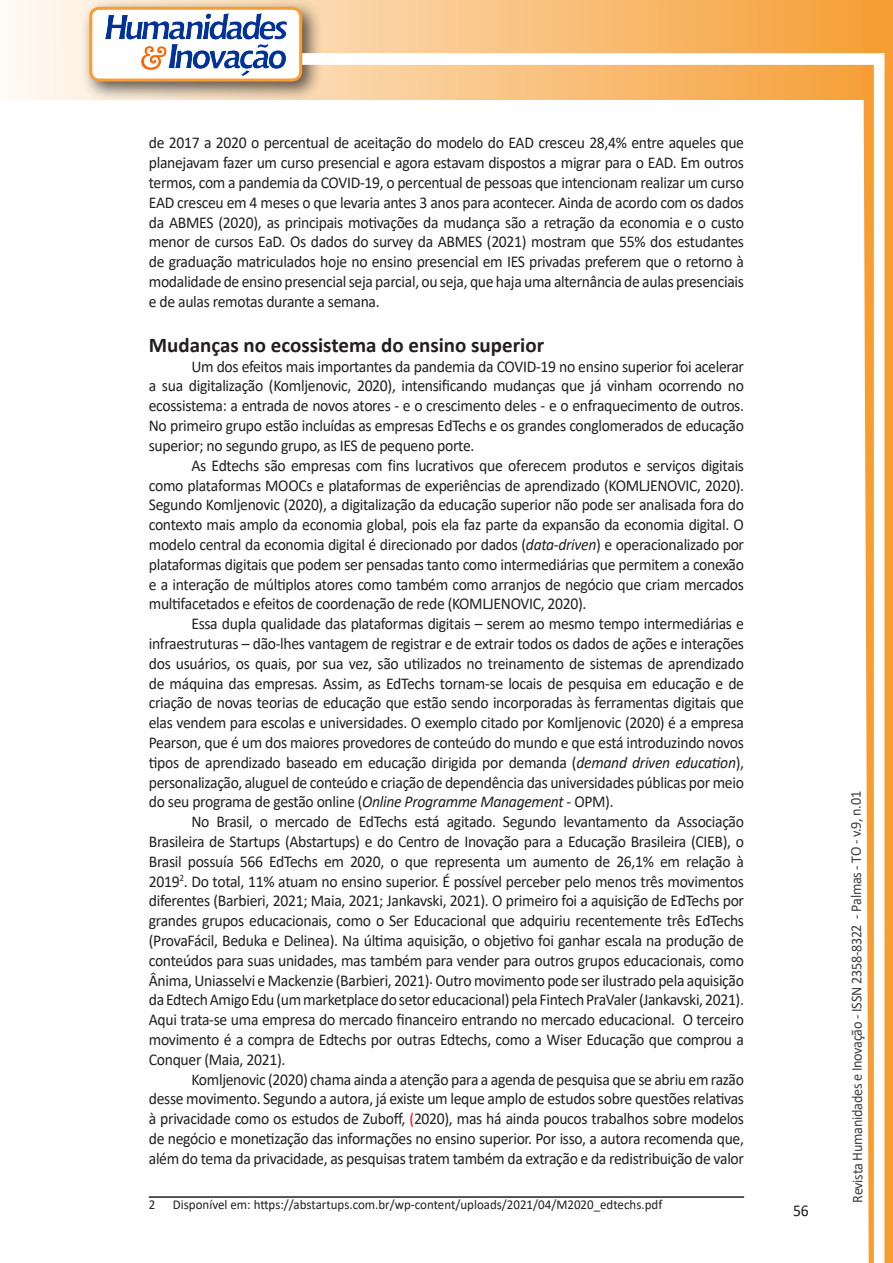
<style>
.page{position:relative;width:893px;height:1263px;background:#fff}
.page>*{position:absolute;margin:0;border:0;box-sizing:border-box;transform-origin:0 0}
.Titulo_2{font:700 21px "Calibri";color:#231f20}
.texto{font:16.5px/19.8px "Calibri";letter-spacing:-.02em;color:#231f20;text-align:justify;scale:.95 1}
.t1{font:15px "Calibri";letter-spacing:-.025em;color:#3e3e3f;scale:.95 1}
.Rodapé{font:13.5px "Calibri";color:#231f20;scale:.96 1}
.s1{font-style:italic}
.s2{color:#f00}
</style>
<div class="page">
<svg style="left:5px;top:0;width:858px;height:100px;background:#f9c484"></svg>
<div style="left:81px;top:0;width:241px;height:102px;background:#231f20;opacity:.75"></div>
<div style="left:91px;top:8px;width:210px;height:72px;background:#fff;border-radius:9px"></div>
<div style="left:89px;top:7px;width:213px;height:75px;border:3px solid #f69e34;border-radius:9px"></div>
<div style="left:302px;top:53px;width:582px;height:12px;background:#fff;border:2px solid #fff"></div>
<svg style="left:863px;top:0;width:30px;height:1263px"></svg>
<img style="left:105px;top:13px;width:181px;height:62px">
<hr style="left:149px;top:1196px;width:595px;height:2px;background:#231f20">
<p class="texto" style="left:149px;top:133px;width:628px">de 2017 a 2020 o percentual de aceitação do modelo do EAD cresceu 28,4% entre aqueles que planejavam fazer um curso presencial e agora estavam dispostos a migrar para o EAD. Em outros termos, com a pandemia da COVID-19, o percentual de pessoas que intencionam realizar um curso EAD cresceu em 4 meses o que levaria antes 3 anos para acontecer. Ainda de acordo com os dados da ABMES (2020), as principais motivações da mudança são a retração da economia e o custo menor de cursos EaD. Os dados do survey da ABMES (2021) mostram que 55% dos estudantes de graduação matriculados hoje no ensino presencial em IES privadas preferem que o retorno à modalidade de ensino presencial seja parcial, ou seja, que haja uma alternância de aulas presenciais e de aulas remotas durante a semana.</p>
<p class="Titulo_2" style="left:149px;top:330px;width:397px">Mudanças no ecossistema do ensino superior</p>
<p class="texto" style="left:149px;top:356px;width:628px;text-indent:43px">Um dos efeitos mais importantes da pandemia da COVID-19 no ensino superior foi acelerar a sua digitalização (Komljenovic, 2020), intensificando mudanças que já vinham ocorrendo no ecossistema: a entrada de novos atores - e o crescimento deles - e o enfraquecimento de outros.<br>No primeiro grupo estão incluídas as empresas EdTechs e os grandes conglomerados de educação superior; no segundo grupo, as IES de pequeno porte.</p>
<p class="texto" style="left:149px;top:455px;width:628px;text-indent:43px">As Edtechs são empresas com fins lucrativos que oferecem produtos e serviços digitais como plataformas MOOCs e plataformas de experiências de aprendizado (KOMLJENOVIC, 2020).<br>Segundo Komljenovic (2020), a digitalização da educação superior não pode ser analisada fora do contexto mais amplo da economia global, pois ela faz parte da expansão da economia digital. O modelo central da economia digital é direcionado por dados (<span class="s1">data-driven</span>) e operacionalizado por plataformas digitais que podem ser pensadas tanto como intermediárias que permitem a conexão e a interação de múltiplos atores como também como arranjos de negócio que criam mercados multifacetados e efeitos de coordenação de rede (KOMLJENOVIC, 2020).</p>
<p class="texto" style="left:149px;top:613px;width:628px;text-indent:43px">Essa dupla qualidade das plataformas digitais – serem ao mesmo tempo intermediárias e infraestruturas – dão-lhes vantagem de registrar e de extrair todos os dados de ações e interações dos usuários, os quais, por sua vez, são utilizados no treinamento de sistemas de aprendizado de máquina das empresas. Assim, as EdTechs tornam-se locais de pesquisa em educação e de criação de novas teorias de educação que estão sendo incorporadas às ferramentas digitais que elas vendem para escolas e universidades. O exemplo citado por Komljenovic (2020) é a empresa Pearson, que é um dos maiores provedores de conteúdo do mundo e que está introduzindo novos tipos de aprendizado baseado em educação dirigida por demanda (<span class="s1">demand driven education</span>), personalização, aluguel de conteúdo e criação de dependência das universidades públicas por meio do seu programa de gestão online (<span class="s1">Online Programme Management</span> - OPM).</p>
<p class="texto" style="left:149px;top:811px;width:628px;text-indent:43px">No Brasil, o mercado de EdTechs está agitado. Segundo levantamento da Associação Brasileira de Startups (Abstartups) e do Centro de Inovação para a Educação Brasileira (CIEB), o Brasil possuía 566 EdTechs em 2020, o que representa um aumento de 26,1% em relação à 2019<sup>2</sup>. Do total, 11% atuam no ensino superior. É possível perceber pelo menos três movimentos diferentes (Barbieri, 2021; Maia, 2021; Jankavski, 2021). O primeiro foi a aquisição de EdTechs por grandes grupos educacionais, como o Ser Educacional que adquiriu recentemente três EdTechs (ProvaFácil, Beduka e Delinea). Na última aquisição, o objetivo foi ganhar escala na produção de conteúdos para suas unidades, mas também para vender para outros grupos educacionais, como Ânima, Uniasselvi e Mackenzie (Barbieri, 2021). Outro movimento pode ser ilustrado pela aquisição da Edtech Amigo Edu (um marketplace do setor educacional) pela Fintech PraValer (Jankavski, 2021).<br>Aqui trata-se uma empresa do mercado financeiro entrando no mercado educacional. O terceiro movimento é a compra de Edtechs por outras Edtechs, como a Wiser Educação que comprou a Conquer (Maia, 2021).</p>
<p class="texto" style="left:149px;top:1069px;width:628px;text-indent:43px">Komljenovic (2020) chama ainda a atenção para a agenda de pesquisa que se abriu em razão desse movimento. Segundo a autora, já existe um leque amplo de estudos sobre questões relativas à privacidade como os estudos de Zuboff, <span class="s2">(</span>2020), mas há ainda poucos trabalhos sobre modelos de negócio e monetização das informações no ensino superior. Por isso, a autora recomenda que, além do tema da privacidade, as pesquisas tratem também da extração e da redistribuição de valor</p>
<p class="Rodapé" style="left:149px;top:1195px;width:8px">2</p>
<p class="Rodapé" style="left:173px;top:1195px;width:511px">Disponível em: https://abstartups.com.br/wp-content/uploads/2021/04/M2020_edtechs.pdf</p>
<p class="texto" style="left:793px;top:1200px;width:18px">56</p>
<p class="t1" style="left:846px;top:1203px;width:435px;rotate:-90deg">Revista Humanidades e Inovação - ISSN 2358-8322 - Palmas - TO - v.9, n.01</p>
</div>
